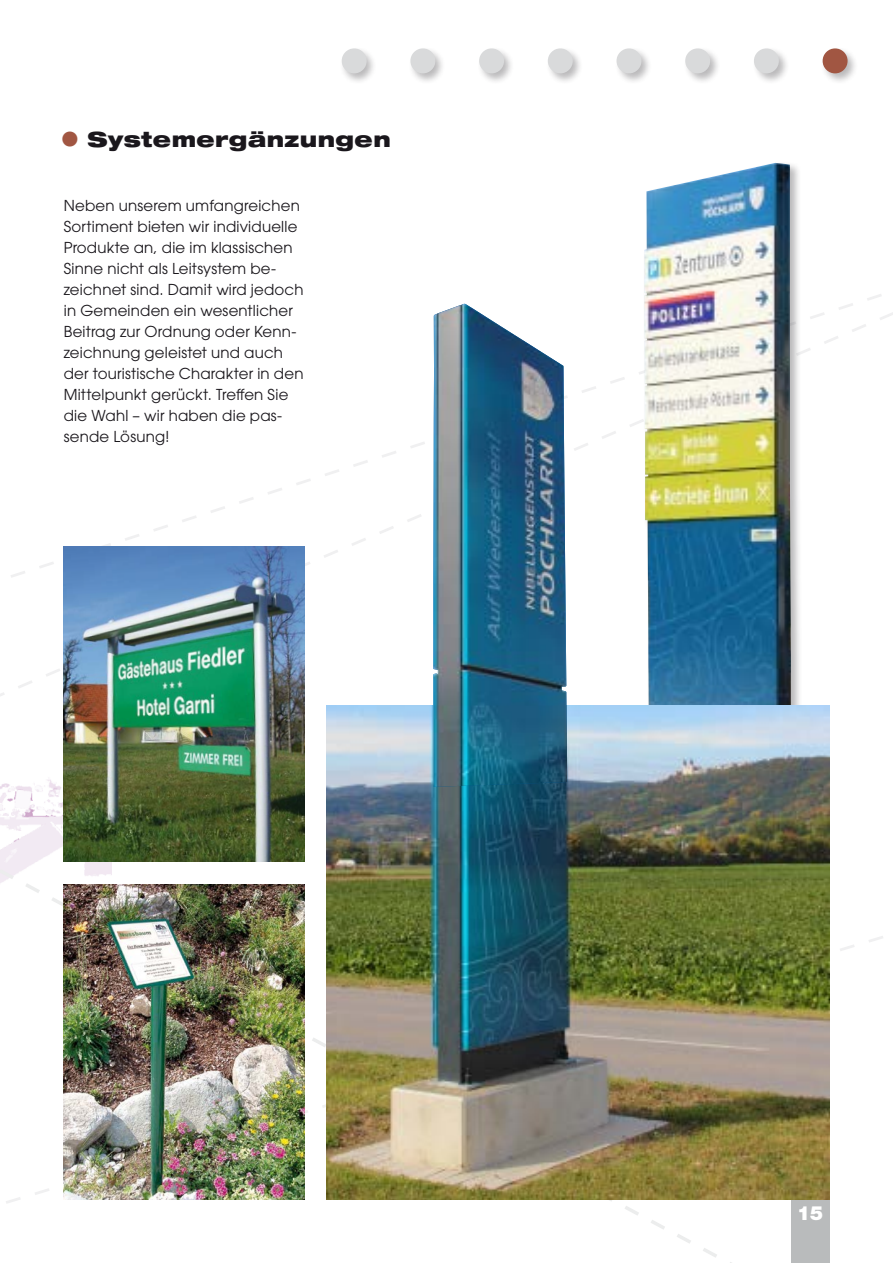
<style>
.page{position:relative;width:893px;height:1263px;background:#fff}
.page>*{position:absolute;margin:0;border:0;box-sizing:border-box;transform-origin:0 0}
.Headline_36pt{font:900 expanded 21px "Helvetica Neue LT Pro";letter-spacing:.02em;color:#1a171c}
.Headline_36pt-2{font:900 19.5px "Helvetica Neue LT Pro";color:#fff}
.AvantGarde_10pt{font:15px/21px "ITC Avant Garde Pro";letter-spacing:.01em;color:#1a171c}
.s1{font-stretch:normal;font-size:42px;color:#a15642}
</style>
<div class="page">
<svg style="left:0;top:786px;width:830px;height:87px"></svg>
<svg style="left:773px;top:873px;width:110px;height:390px"></svg>
<svg style="left:0;top:866px;width:773px;height:397px"></svg>
<img style="left:64px;top:884px;width:241px;height:315px">
<img style="left:64px;top:547px;width:241px;height:315px">
<div style="left:821px;top:47px;width:38px;height:38px;background:#1a171c;opacity:.3"></div>
<svg style="left:823px;top:48px;width:24px;height:25px"></svg>
<div style="left:340px;top:47px;width:450px;height:38px;background:#1a171c;opacity:.3"></div>
<svg style="left:342px;top:48px;width:437px;height:25px"></svg>
<div style="left:642px;top:161px;width:161px;height:570px;background:#1a171c;opacity:.3"></div>
<img style="left:644px;top:163px;width:147px;height:543px">
<img style="left:326px;top:706px;width:503px;height:493px">
<img style="left:433px;top:304px;width:134px;height:483px">
<p class="Headline_36pt" style="left:60px;top:126px;width:333px"><span class="s1">•</span> Systemergänzungen</p>
<p class="AvantGarde_10pt" style="left:64px;top:195px;width:241px">Neben unserem umfangreichen<br>Sortiment bieten wir individuelle<br>Produkte an, die im klassischen<br>Sinne nicht als Leitsystem be&shy;zeichnet sind. Damit wird jedoch in Gemeinden ein wesentlicher<br>Beitrag zur Ordnung oder Kenn&shy;zeichnung geleistet und auch der touristische Charakter in den<br>Mittelpunkt gerückt. Treffen Sie die Wahl – wir haben die pas&shy;sende Lösung!</p>
<p class="Headline_36pt-2" style="left:797px;top:1202px;width:28px">15</p>
</div>
